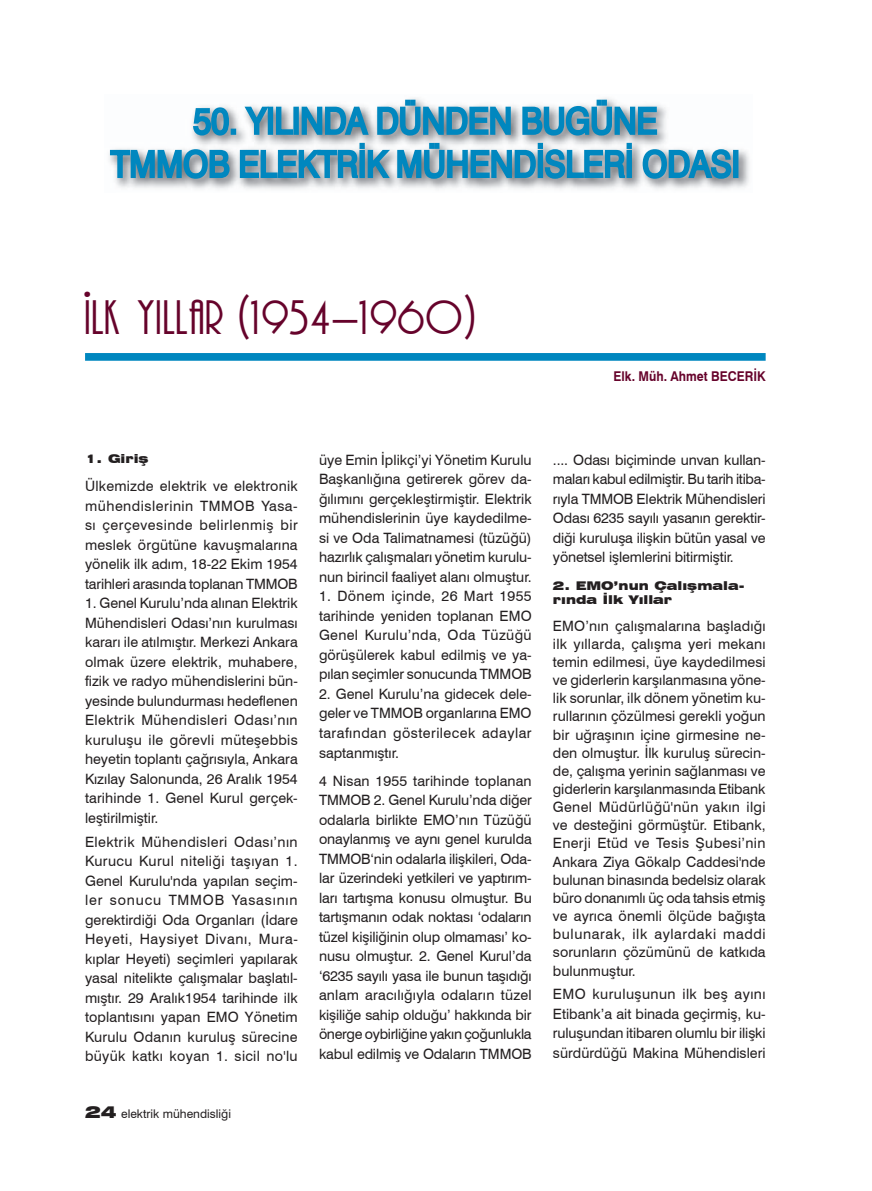
<style>
.page{position:relative;width:872px;height:1191px;background:#fff}
.page>*{position:absolute;margin:0;border:0;box-sizing:border-box;transform-origin:0 0}
.t1{font:45px "Playwright";color:#66032b}
.t2{font:36px/43.2px "Swiss 721 BT";color:#0087bf;text-align:center;scale:.9 1}
.t3{font:14.25px/19.5px "Swiss 721 BT";color:#231f20;text-align:justify}
.t4{font:700 13.5px "Swiss 721 BT";color:#66032b;scale:.9 1}
.t5{font:900 expanded 12px/14.4px "Swiss 721 BT";color:#231f20}
.t6{font:12px "Swiss 721 BT";color:#231f20}
.s1{font-weight:900;font-stretch:expanded;font-size:16.5px}
</style>
<div class="page">
<img style="left:410px;top:98px;width:340px;height:90px">
<svg style="left:109px;top:99px;width:623px;height:91px"></svg>
<div style="left:733px;top:150px;width:5px;height:28px;border:2px solid #0087bf"></div>
<div style="left:85px;top:353px;width:680px;height:8px;border:3px solid #0087bf"></div>
<h2 class="t2" style="left:111px;top:99px;width:700px">50. YILINDA DÜNDEN BUGÜNE<br>TMMOB ELEKTRİK MÜHENDİSLERİ ODASI</h2>
<h1 class="t1" style="left:85px;top:286px;width:394px">İLK YILLAR (1954-1960)</h1>
<p class="t4" style="left:613px;top:368px;width:170px">Elk. Müh. Ahmet BECERİK</p>
<p class="t5" style="left:85px;top:451px;width:65px">1. Giriş</p>
<p class="t3" style="left:85px;top:476px;width:214px">Ülkemizde elektrik ve elektronik mühendislerinin TMMOB Yasa&shy;sı çerçevesinde belirlenmiş bir meslek örgütüne kavuşmalarına yönelik ilk adım, 18-22 Ekim 1954 tarihleri arasında toplanan TMMOB</p>
<p class="t3" style="left:85px;top:593px;width:214px">1. Genel Kurulu’nda alınan Elektrik Mühendisleri Odası’nın kurulması kararı ile atılmıştır. Merkezi Ankara olmak üzere elektrik, muhabere, fizik ve radyo mühendislerini bün&shy;yesinde bulundurması hedeflenen Elektrik Mühendisleri Odası’nın kuruluşu ile görevli müteşebbis heyetin toplantı çağrısıyla, Ankara Kızılay Salonunda, 26 Aralık 1954 tarihinde 1. Genel Kurul gerçek&shy;leştirilmiştir.</p>
<p class="t3" style="left:85px;top:831px;width:214px">Elektrik Mühendisleri Odası’nın Kurucu Kurul niteliği taşıyan 1.<br>Genel Kurulu'nda yapılan seçim&shy;ler sonucu TMMOB Yasasının gerektirdiği Oda Organları (İdare Heyeti, Haysiyet Divanı, Mura&shy;kıplar Heyeti) seçimleri yapılarak yasal nitelikte çalışmalar başlatıl&shy;mıştır. 29 Aralık1954 tarihinde ilk toplantısını yapan EMO Yönetim Kurulu Odanın kuruluş sürecine büyük katkı koyan 1. sicil no'lu</p>
<p class="t6" style="left:85px;top:1107px;width:147px"><span class="s1">24</span> elektrik mühendisliği</p>
<p class="t3" style="left:319px;top:450px;width:214px">üye Emin İplikçi’yi Yönetim Kurulu Başkanlığına getirerek görev da&shy;ğılımını gerçekleştirmiştir. Elektrik mühendislerinin üye kaydedilme&shy;si ve Oda Talimatnamesi (tüzüğü) hazırlık çalışmaları yönetim kurulu&shy;nun birincil faaliyet alanı olmuştur.</p>
<p class="t3" style="left:319px;top:586px;width:214px">1. Dönem içinde, 26 Mart 1955 tarihinde yeniden toplanan EMO Genel Kurulu’nda, Oda Tüzüğü görüşülerek kabul edilmiş ve ya&shy;pılan seçimler sonucunda TMMOB</p>
<p class="t3" style="left:319px;top:684px;width:214px">2. Genel Kurulu’na gidecek dele&shy;geler ve TMMOB organlarına EMO tarafından gösterilecek adaylar saptanmıştır.</p>
<p class="t3" style="left:319px;top:770px;width:214px">4 Nisan 1955 tarihinde toplanan TMMOB 2. Genel Kurulu’nda diğer odalarla birlikte EMO’nın Tüzüğü onaylanmış ve aynı genel kurulda TMMOB‘nin odalarla ilişkileri, Oda&shy;lar üzerindeki yetkileri ve yaptırım&shy;ları tartışma konusu olmuştur. Bu tartışmanın odak noktası ‘odaların tüzel kişiliğinin olup olmaması’ ko&shy;nusu olmuştur. 2. Genel Kurul’da ‘6235 sayılı yasa ile bunun taşıdığı anlam aracılığıyla odaların tüzel kişiliğe sahip olduğu’ hakkında bir önerge oybirliğine yakın çoğunlukla kabul edilmiş ve Odaların TMMOB</p>
<p class="t3" style="left:553px;top:450px;width:214px">.... Odası biçiminde unvan kullan&shy;maları kabul edilmiştir. Bu tarih itiba&shy;rıyla TMMOB Elektrik Mühendisleri Odası 6235 sayılı yasanın gerektir&shy;diği kuruluşa ilişkin bütün yasal ve yönetsel işlemlerini bitirmiştir.</p>
<p class="t5" style="left:553px;top:578px;width:193px">2. EMO’nun Çalışmala&shy;rında İlk Yıllar</p>
<p class="t3" style="left:553px;top:616px;width:214px;line-height:18.1px">EMO’nın çalışmalarına başladığı ilk yıllarda, çalışma yeri mekanı temin edilmesi, üye kaydedilmesi ve giderlerin karşılanmasına yöne&shy;lik sorunlar, ilk dönem yönetim ku&shy;rullarının çözülmesi gerekli yoğun bir uğraşının içine girmesine ne&shy;den olmuştur. İlk kuruluş sürecin&shy;de, çalışma yerinin sağlanması ve giderlerin karşılanmasında Etibank Genel Müdürlüğü'nün yakın ilgi ve desteğini görmüştür. Etibank, Enerji Etüd ve Tesis Şubesi’nin Ankara Ziya Gökalp Caddesi'nde bulunan binasında bedelsiz olarak büro donanımlı üç oda tahsis etmiş ve ayrıca önemli ölçüde bağışta bulunarak, ilk aylardaki maddi sorunların çözümünü de katkıda bulunmuştur.</p>
<p class="t3" style="left:553px;top:984px;width:214px">EMO kuruluşunun ilk beş ayını Etibank’a ait binada geçirmiş, ku&shy;ruluşundan itibaren olumlu bir ilişki sürdürdüğü Makina Mühendisleri</p>
</div>
